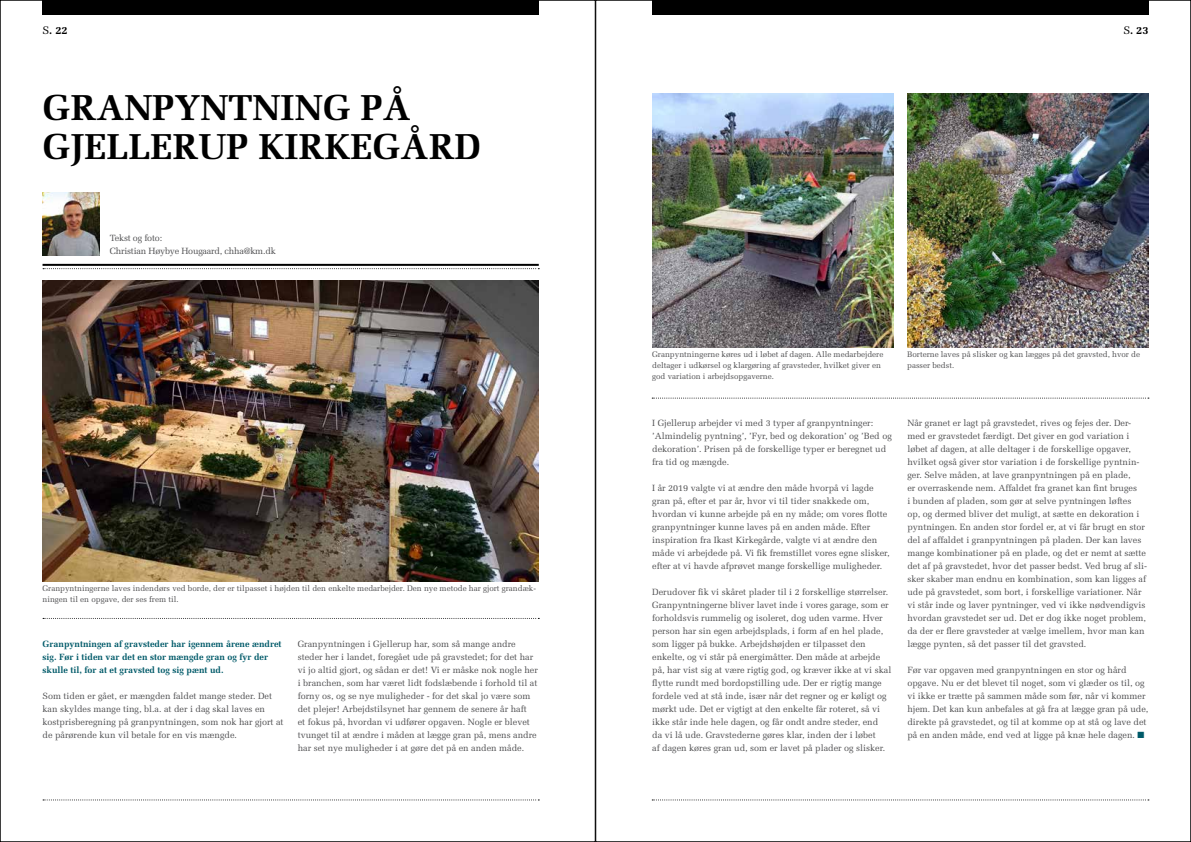
<style>
.page{position:relative;width:1191px;height:842px;background:#fff}
.page>*{position:absolute;margin:0;border:0;box-sizing:border-box;transform-origin:0 0}
.t1{font:700 36px/38px "Melior";color:#000}
.t2{font:700 11px "Melior";color:#000}
.t3{font:9px/13px "Melior";color:#4d4d4f}
.t4{font:700 9px/13px "Melior";color:#005a69}
.t5{font:9px/13px "Melior";letter-spacing:-.02em;color:#4d4d4f}
.t6{font:8px/11px "Melior";color:#4d4d4f}
.s1{font-weight:400}
.s2{color:#005a69}
</style>
<div class="page">
<div style="left:43px;top:0;width:496px;height:14px;background:#000"></div>
<svg style="left:43px;top:799px;width:496px;height:1px"></svg>
<div style="left:652px;top:0;width:496px;height:14px;background:#000"></div>
<svg style="left:652px;top:799px;width:497px;height:1px"></svg>
<svg style="left:652px;top:398px;width:497px;height:1px"></svg>
<svg style="left:43px;top:618px;width:496px;height:1px"></svg>
<hr style="left:43px;top:264px;width:496px;height:2px;background:#000">
<svg style="left:43px;top:268px;width:496px;height:1px"></svg>
<img style="left:43px;top:281px;width:496px;height:300px">
<img style="left:43px;top:193px;width:56px;height:62px">
<img style="left:652px;top:93px;width:241px;height:254px">
<img style="left:907px;top:93px;width:241px;height:254px">
<p class="t2" style="left:43px;top:23px;width:27px"><span class="s1">S</span>. 22</p>
<p class="t2" style="left:1123px;top:23px;width:27px"><span class="s1">S</span>. 23</p>
<h1 class="t1" style="left:43px;top:89px;width:439px">GRANPYNTNING PÅ<br>GJELLERUP KIRKEGÅRD</h1>
<p class="t5" style="left:110px;top:231px;width:167px">Tekst og foto:<br>Christian Høybye Hougaard, chha@km.dk</p>
<p class="t6" style="left:43px;top:582px;width:495px">Granpyntningerne laves indendørs ved borde, der er tilpasset i højden til den enkelte medarbejder. Den nye metode har gjort grandæk&shy;ningen til en opgave, der ses frem til.</p>
<p class="t4" style="left:43px;top:637px;width:240px">Granpyntningen af gravsteder har igennem årene ændret sig. Før i tiden var det en stor mængde gran og fyr der skulle til, for at et gravsted tog sig pænt ud.</p>
<p class="t3" style="left:43px;top:689px;width:242px">Som tiden er gået, er mængden faldet mange steder. Det kan skyldes mange ting, bl.a. at der i dag skal laves en kostprisberegning på granpyntningen, som nok har gjort at de pårørende kun vil betale for en vis mængde.</p>
<p class="t3" style="left:298px;top:637px;width:242px">Granpyntningen i Gjellerup har, som så mange andre steder her i landet, foregået ude på gravstedet; for det har vi jo altid gjort, og sådan er det! Vi er måske nok nogle her i branchen, som har været lidt fodslæbende i forhold til at forny os, og se nye muligheder - for det skal jo være som det plejer! Arbejdstilsynet har gennem de senere år haft<br>et fokus på, hvordan vi udfører opgaven. Nogle er blevet tvunget til at ændre i måden at lægge gran på, mens andre har set nye muligheder i at gøre det på en anden måde.</p>
<p class="t6" style="left:652px;top:348px;width:233px">Granpyntningerne køres ud i løbet af dagen. Alle medarbejdere deltager i udkørsel og klargøring af gravsteder, hvilket giver en god variation i arbejdsopgaverne.</p>
<p class="t6" style="left:907px;top:348px;width:234px">Borterne laves på slisker og kan lægges på det gravsted, hvor de passer bedst.</p>
<p class="t3" style="left:652px;top:416px;width:241px">I Gjellerup arbejder vi med 3 typer af granpyntninger: ’Almindelig pyntning’, ’Fyr, bed og dekoration’ og ’Bed og dekoration’. Prisen på de forskellige typer er beregnet ud fra tid og mængde.</p>
<p class="t3" style="left:652px;top:481px;width:239px">I år 2019 valgte vi at ændre den måde hvorpå vi lagde gran på, efter et par år, hvor vi til tider snakkede om, hvordan vi kunne arbejde på en ny måde; om vores flotte granpyntninger kunne laves på en anden måde. Efter inspiration fra Ikast Kirkegårde, valgte vi at ændre den måde vi arbejdede på. Vi fik fremstillet vores egne slisker, efter at vi havde afprøvet mange forskellige muligheder.</p>
<p class="t3" style="left:652px;top:585px;width:241px">Derudover fik vi skåret plader til i 2 forskellige størrelser.<br>Granpyntningerne bliver lavet inde i vores garage, som er forholdsvis rummelig og isoleret, dog uden varme. Hver person har sin egen arbejdsplads, i form af en hel plade, som ligger på bukke. Arbejdshøjden er tilpasset den enkelte, og vi står på energimåtter. Den måde at arbejde på, har vist sig at være rigtig god, og kræver ikke at vi skal flytte rundt med bordopstilling ude. Der er rigtig mange fordele ved at stå inde, især når det regner og er køligt og mørkt ude. Det er vigtigt at den enkelte får roteret, så vi ikke står inde hele dagen, og får ondt andre steder, end<br>da vi lå ude. Gravstederne gøres klar, inden der i løbet<br>af dagen køres gran ud, som er lavet på plader og slisker.</p>
<p class="t3" style="left:907px;top:416px;width:241px">Når granet er lagt på gravstedet, rives og fejes der. Der&shy;med er gravstedet færdigt. Det giver en god variation i løbet af dagen, at alle deltager i de forskellige opgaver, hvilket også giver stor variation i de forskellige pyntnin&shy;ger. Selve måden, at lave granpyntningen på en plade,<br>er overraskende nem. Affaldet fra granet kan fint bruges<br>i bunden af pladen, som gør at selve pyntningen løftes<br>op, og dermed bliver det muligt, at sætte en dekoration i pyntningen. En anden stor fordel er, at vi får brugt en stor del af affaldet i granpyntningen på pladen. Der kan laves mange kombinationer på en plade, og det er nemt at sætte det af på gravstedet, hvor det passer bedst. Ved brug af sli&shy;sker skaber man endnu en kombination, som kan ligges af ude på gravstedet, som bort, i forskellige variationer. Når vi står inde og laver pyntninger, ved vi ikke nødvendigvis hvordan gravstedet ser ud. Det er dog ikke noget problem, da der er flere gravsteder at vælge imellem, hvor man kan lægge pynten, så det passer til det gravsted.</p>
<p class="t3" style="left:907px;top:663px;width:242px">Før var opgaven med granpyntningen en stor og hård opgave. Nu er det blevet til noget, som vi glæder os til, og vi ikke er trætte på sammen måde som før, når vi kommer hjem. Det kan kun anbefales at gå fra at lægge gran på ude, direkte på gravstedet, og til at komme op at stå og lave det på en anden måde, end ved at ligge på knæ hele dagen. <span class="s2">■</span></p>
</div>
